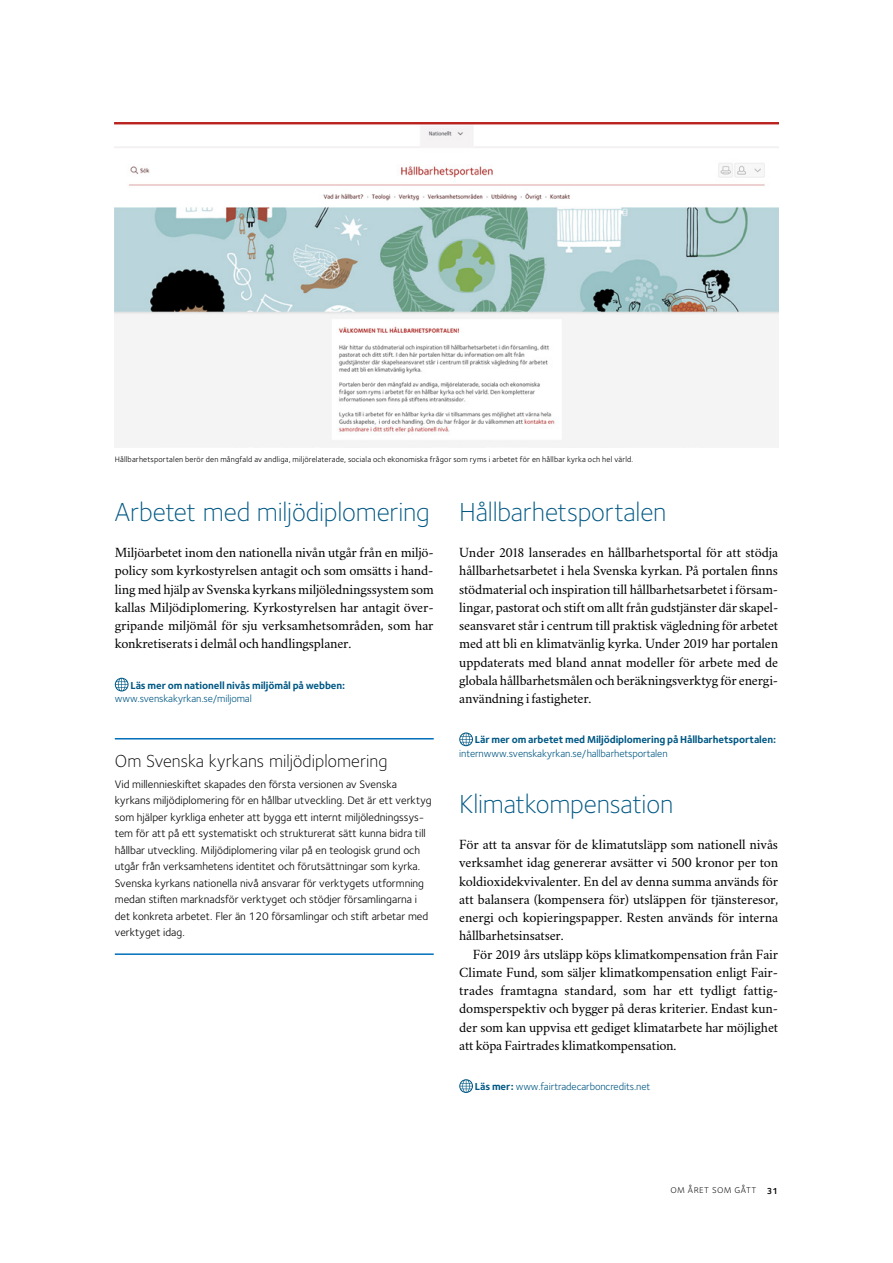
<style>
.page{position:relative;width:893px;height:1263px;background:#fff}
.page>*{position:absolute;margin:0;border:0;box-sizing:border-box;transform-origin:0 0}
.t1{font:300 27px "Foundry Sterling OT3";letter-spacing:-.005em;color:#005884}
.t2{font:300 18px "Foundry Sterling OT3";letter-spacing:.005em;color:#000}
.t3{font:14.25px/18.3px "Crimson Svk 2.0";letter-spacing:-.005em;color:#000;text-align:justify}
.t4{font:11.25px/16.5px "Foundry Sterling OT3";color:#000}
.t5{font:300 11.25px "Foundry Sterling OT3";letter-spacing:.035em;color:#000}
.t6{font:10.5px "Foundry Sterling OT3";letter-spacing:-.01em;color:#005884}
.t7{font:700 10.5px "Foundry Sterling OT3";letter-spacing:-.01em;color:#005884}
.t8{font:8.1px "Foundry Sterling OT3";letter-spacing:.02em;color:#000}
.s1{font-weight:700}
.s2{font-weight:600;font-size:9px}
</style>
<div class="page">
<svg style="left:115px;top:678px;width:14px;height:13px"></svg>
<svg style="left:459px;top:732px;width:14px;height:14px"></svg>
<svg style="left:459px;top:1079px;width:14px;height:14px"></svg>
<img style="left:115px;top:123px;width:663px;height:324px">
<hr style="left:115px;top:738px;width:319px;height:1px;background:#006fb9">
<hr style="left:115px;top:953px;width:319px;height:2px;background:#006fb9">
<p class="t8" style="left:115px;top:454px;width:520px">Hållbarhetsportalen berör den mångfald av andliga, miljörelaterade, sociala och ekonomiska frågor som ryms i arbetet för en hållbar kyrka och hel värld.</p>
<h1 class="t1" style="left:115px;top:492px;width:317px">Arbetet med miljödiplomering</h1>
<p class="t3" style="left:115px;top:542px;width:320px">Miljöarbetet inom den nationella nivån utgår från en miljö&shy;policy som kyrkostyrelsen antagit och som omsätts i hand&shy;ling med hjälp av Svenska kyrkans miljöledningssystem som kallas Miljödiplomering. Kyrkostyrelsen har antagit över&shy;gripande miljömål för sju verksamhetsområden, som har konkretiserats i delmål och handlingsplaner.</p>
<p class="t7" style="left:130px;top:677px;width:216px">Läs mer om nationell nivås miljömål på webben:</p>
<p class="t6" style="left:115px;top:691px;width:138px">www.svenskakyrkan.se/miljomal</p>
<h1 class="t1" style="left:459px;top:492px;width:209px">Hållbarhetsportalen</h1>
<p class="t3" style="left:459px;top:542px;width:320px">Under 2018 lanserades en hållbarhetsportal för att stödja hållbarhetsarbetet i hela Svenska kyrkan. På portalen finns stödmaterial och inspiration till hållbarhetsarbetet i försam&shy;lingar, pastorat och stift om allt från gudstjänster där skapel&shy;seansvaret står i centrum till praktisk vägledning för arbetet med att bli en klimatvänlig kyrka. Under 2019 har portalen uppdaterats med bland annat modeller för arbete med de globala hållbarhetsmålen och beräkningsverktyg för energi&shy;användning i fastigheter.</p>
<p class="t7" style="left:475px;top:731px;width:303px">Lär mer om arbetet med Miljödiplomering på Hållbarhetsportalen:</p>
<p class="t6" style="left:459px;top:746px;width:210px">internwww.svenskakyrkan.se/hallbarhetsportalen</p>
<h1 class="t1" style="left:459px;top:784px;width:215px">Klimatkompensation</h1>
<p class="t3" style="left:459px;top:834px;width:320px">För att ta ansvar för de klimatutsläpp som nationell nivås verksamhet idag genererar avsätter vi 500 kronor per ton koldioxidekvivalenter. En del av denna summa används för att balansera (kompensera för) utsläppen för tjänsteresor, energi och kopieringspapper. Resten används för interna hållbarhetsinsatser.</p>
<p class="t3" style="left:459px;top:944px;width:320px;text-indent:13px">För 2019 års utsläpp köps klimatkompensation från Fair Climate Fund, som säljer klimatkompensation enligt Fair&shy;trades framtagna standard, som har ett tydligt fattig&shy;domsperspektiv och bygger på deras kriterier. Endast kun&shy;der som kan uppvisa ett gediget klimatarbete har möjlighet att köpa Fairtrades klimatkompensation.</p>
<p class="t6" style="left:475px;top:1079px;width:177px"><span class="s1">Läs mer:</span> www.fairtradecarboncredits.net</p>
<p class="t2" style="left:115px;top:748px;width:274px">Om Svenska kyrkans miljödiplomering</p>
<p class="t4" style="left:115px;top:775px;width:318px">Vid millennieskiftet skapades den första versionen av Svenska kyrkans miljödiplomering för en hållbar utveckling. Det är ett verktyg som hjälper kyrkliga enheter att bygga ett internt miljöledningssys&shy;tem för att på ett systematiskt och strukturerat sätt kunna bidra till hållbar utveckling. Miljödiplomering vilar på en teologisk grund och utgår från verksamhetens identitet och förutsättningar som kyrka.<br>Svenska kyrkans nationella nivå ansvarar för verktygets utformning medan stiften marknadsför verktyget och stödjer församlingarna i det konkreta arbetet. Fler än 120 församlingar och stift arbetar med verktyget idag.</p>
<p class="t5" style="left:670px;top:1181px;width:109px">om året som gått <span class="s2">31</span></p>
</div>
